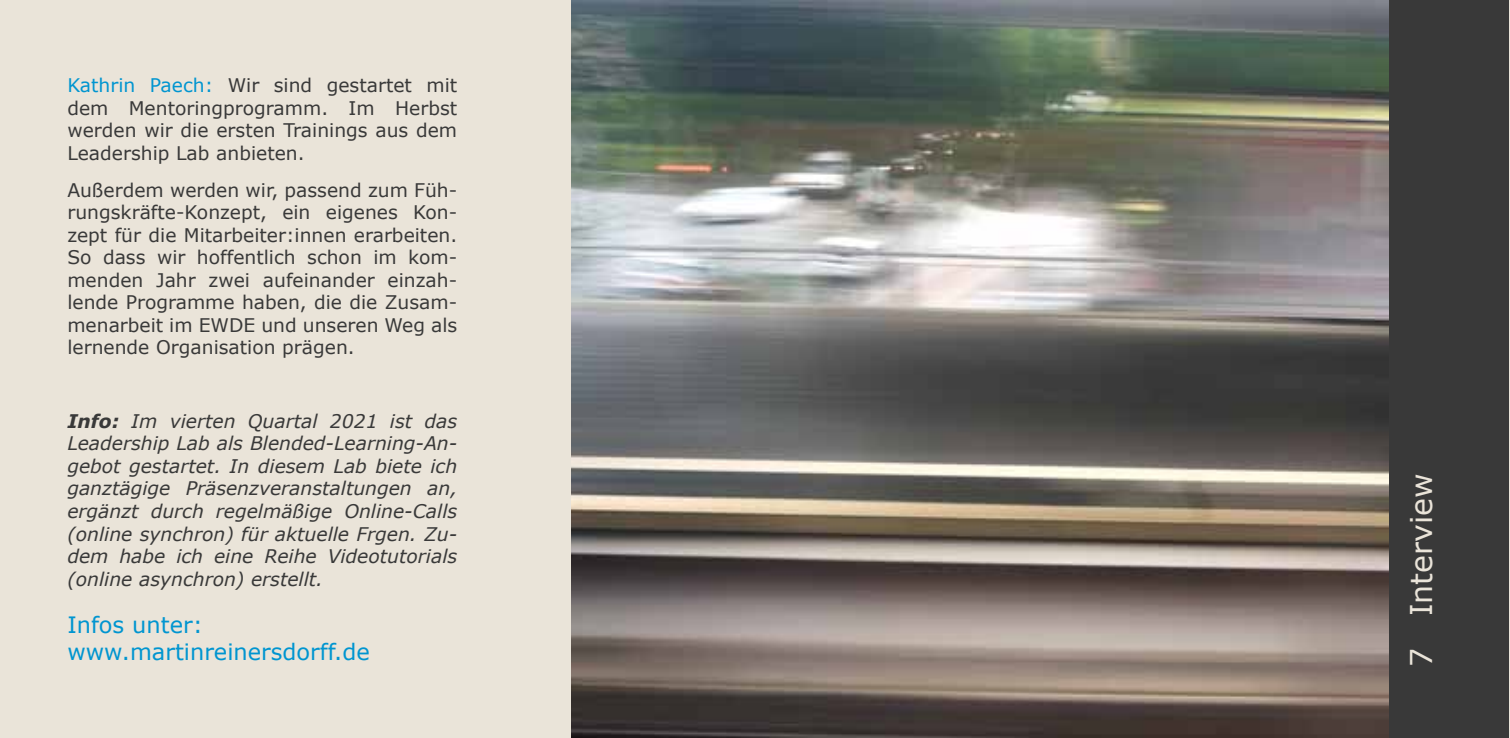
<style>
.page{position:relative;width:1510px;height:738px;background:#fff}
.page>*{position:absolute;margin:0;border:0;box-sizing:border-box;transform-origin:0 0}
.t1{font:30px "Verdana";color:#eae4d9}
.t2{font:22.5px/27px "Verdana";color:#0095d0}
.t3{font:18.75px/22.5px "Verdana";color:#393939;text-align:justify}
.t4{font:italic 18.75px/22.5px "Verdana";color:#393939;text-align:justify}
.s1{color:#0095d0}
.s2{font-weight:700}
</style>
<div class="page">
<div style="left:0;top:0;width:1509px;height:737px;background:#eae4d9"></div>
<div style="left:1388px;top:0;width:120px;height:737px;background:#393939"></div>
<img style="left:571px;top:0;width:817px;height:737px">
<p class="t3" style="left:67px;top:75px;width:391px"><span class="s1">Kathrin Paech:</span> Wir sind gestartet mit dem Mentoringprogramm. Im Herbst werden wir die ersten Trainings aus dem Leadership Lab anbieten.</p>
<p class="t3" style="left:67px;top:179px;width:391px">Außerdem werden wir, passend zum Füh&shy;rungskräfte-Konzept, ein eigenes Kon&shy;zept für die Mitarbeiter:innen erarbeiten.<br>So dass wir hoffentlich schon im kom&shy;menden Jahr zwei aufeinander einzah&shy;lende Programme haben, die die Zusam&shy;menarbeit im EWDE und unseren Weg als lernende Organisation prägen.</p>
<p class="t4" style="left:67px;top:410px;width:391px"><span class="s2">Info:</span> Im vierten Quartal 2021 ist das Leadership Lab als Blended-Learning-An&shy;gebot gestartet. In diesem Lab biete ich ganztägige Präsenzveranstaltungen an, ergänzt durch regelmäßige Online-Calls (online synchron) für aktuelle Frgen. Zu&shy;dem habe ich eine Reihe Videotutorials (online asynchron) erstellt.</p>
<p class="t2" style="left:67px;top:611px;width:304px">Infos unter: www.martinreinersdorff.de</p>
<h1 class="t1" style="left:1402px;top:666px;width:195px;rotate:-90deg">7 Interview</h1>
</div>
